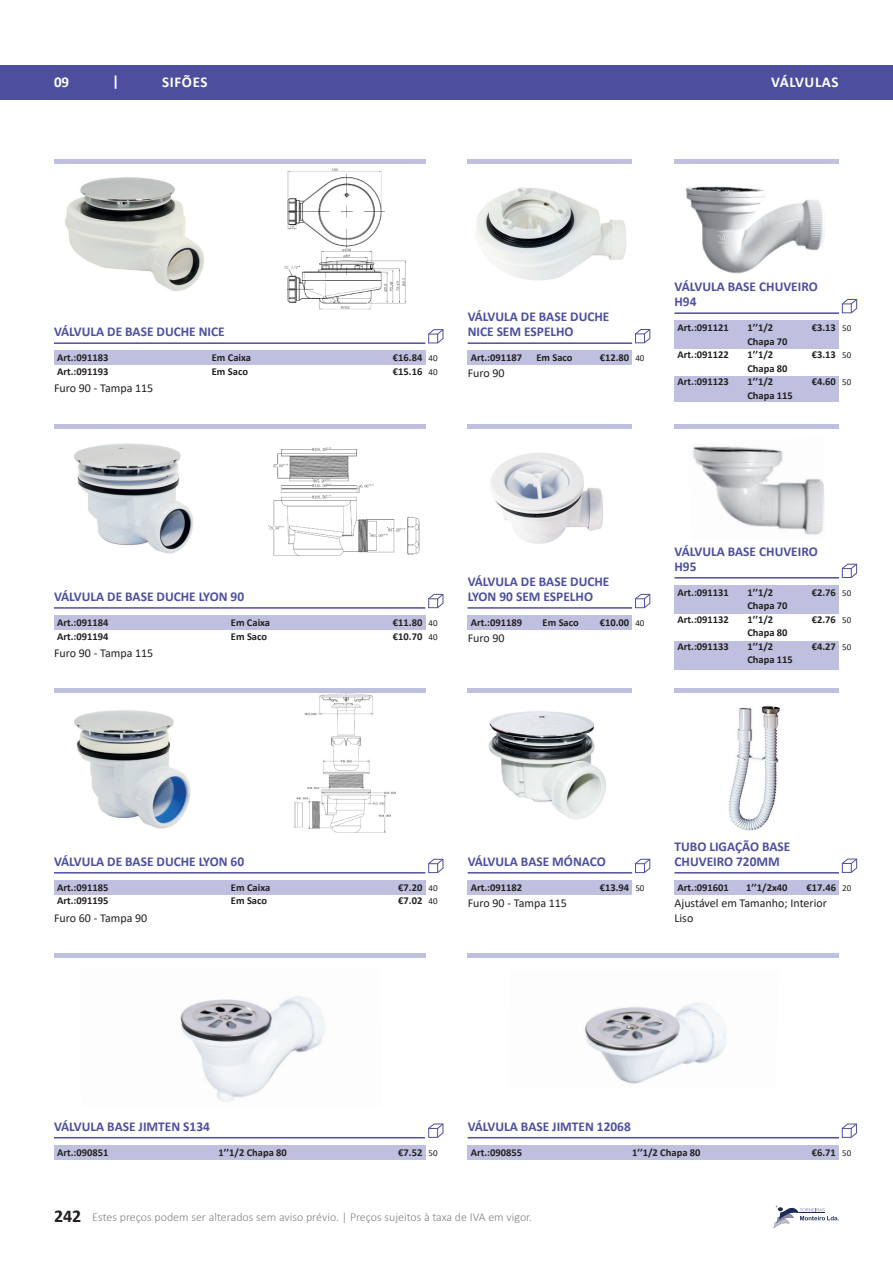
<style>
.page{position:relative;width:893px;height:1263px;background:#fff}
.page>*{position:absolute;margin:0;border:0;box-sizing:border-box;transform-origin:0 0}
.t1{font:700 15px "Calibri";letter-spacing:.04em;color:#fff}
.t2{font:700 13.5px/15px "Calibri";color:#4c509e}
.t3{font:12px/15px "Calibri";color:#231f20}
.t4{font:300 12px "Calibri";color:#808285}
.t5{font:700 10.5px/13.5px "Calibri";color:#231f20}
.t6{font:9px/13.5px "Calibri";color:#231f20}
.s1{font-weight:400;font-size:9px}
.s2{font-weight:700;font-size:18px;color:#231f20}
</style>
<div class="page">
<div style="left:0;top:65px;width:893px;height:34px;background:#4d4f9e"></div>
<svg style="left:773px;top:1205px;width:66px;height:23px"></svg>
<div style="left:54px;top:350px;width:371px;height:15px;background:#bfbfdf"></div>
<div style="left:54px;top:1145px;width:371px;height:15px;background:#bfbfdf"></div>
<div style="left:468px;top:350px;width:164px;height:15px;background:#bfbfdf"></div>
<hr style="left:54px;top:342px;width:371px;height:2px;background:#4c509e">
<hr style="left:468px;top:342px;width:164px;height:2px;background:#4c509e">
<img style="left:54px;top:163px;width:164px;height:128px">
<img style="left:468px;top:163px;width:164px;height:118px">
<img style="left:284px;top:168px;width:122px;height:142px">
<svg style="left:428px;top:329px;width:15px;height:14px"></svg>
<hr style="left:54px;top:159px;width:371px;height:4px;background:#bfbfdf">
<hr style="left:468px;top:159px;width:164px;height:4px;background:#bfbfdf">
<div style="left:54px;top:615px;width:371px;height:15px;background:#bfbfdf"></div>
<div style="left:54px;top:880px;width:371px;height:15px;background:#bfbfdf"></div>
<div style="left:468px;top:615px;width:164px;height:15px;background:#bfbfdf"></div>
<hr style="left:54px;top:607px;width:371px;height:2px;background:#4c509e">
<hr style="left:54px;top:872px;width:371px;height:1px;background:#4c509e">
<hr style="left:468px;top:607px;width:164px;height:2px;background:#4c509e">
<img style="left:54px;top:428px;width:164px;height:126px">
<img style="left:74px;top:710px;width:117px;height:119px">
<img style="left:468px;top:428px;width:164px;height:116px">
<img style="left:268px;top:447px;width:152px;height:109px">
<img style="left:294px;top:693px;width:102px;height:140px">
<svg style="left:428px;top:594px;width:15px;height:14px"></svg>
<svg style="left:428px;top:859px;width:15px;height:14px"></svg>
<svg style="left:635px;top:859px;width:15px;height:14px"></svg>
<div style="left:468px;top:880px;width:164px;height:15px;background:#bfbfdf"></div>
<hr style="left:468px;top:872px;width:164px;height:1px;background:#4c509e">
<img style="left:488px;top:711px;width:118px;height:108px">
<hr style="left:468px;top:424px;width:164px;height:4px;background:#bfbfdf">
<hr style="left:54px;top:424px;width:371px;height:4px;background:#bfbede">
<hr style="left:674px;top:159px;width:165px;height:4px;background:#bfbfdf">
<hr style="left:54px;top:954px;width:371px;height:4px;background:#bfbfdf">
<hr style="left:468px;top:954px;width:371px;height:4px;background:#bfbfdf">
<hr style="left:674px;top:424px;width:165px;height:4px;background:#bfbfdf">
<hr style="left:674px;top:689px;width:165px;height:4px;background:#bfbfdf">
<hr style="left:54px;top:689px;width:371px;height:4px;background:#bfbfdf">
<hr style="left:468px;top:689px;width:164px;height:4px;background:#bfbfdf">
<div style="left:468px;top:1145px;width:371px;height:15px;background:#bfbfdf"></div>
<div style="left:674px;top:321px;width:165px;height:28px;background:#bfbfdf"></div>
<div style="left:674px;top:376px;width:165px;height:26px;background:#bfbfdf"></div>
<svg style="left:428px;top:1124px;width:15px;height:13px"></svg>
<svg style="left:842px;top:1124px;width:15px;height:13px"></svg>
<svg style="left:842px;top:299px;width:15px;height:14px"></svg>
<hr style="left:54px;top:1137px;width:371px;height:1px;background:#4c509e">
<hr style="left:468px;top:1137px;width:371px;height:1px;background:#4c509e">
<hr style="left:674px;top:312px;width:165px;height:2px;background:#4c509e">
<img style="left:180px;top:995px;width:145px;height:107px">
<img style="left:585px;top:1002px;width:141px;height:82px">
<img style="left:685px;top:186px;width:140px;height:88px">
<div style="left:674px;top:585px;width:165px;height:28px;background:#bfbfdf"></div>
<div style="left:674px;top:641px;width:165px;height:28px;background:#bfbfdf"></div>
<svg style="left:842px;top:564px;width:15px;height:14px"></svg>
<hr style="left:674px;top:577px;width:165px;height:1px;background:#4c509e">
<img style="left:693px;top:446px;width:131px;height:89px">
<div style="left:674px;top:880px;width:165px;height:15px;background:#bfbfdf"></div>
<hr style="left:674px;top:872px;width:165px;height:1px;background:#4c509e">
<img style="left:729px;top:706px;width:51px;height:125px">
<svg style="left:635px;top:594px;width:15px;height:14px"></svg>
<svg style="left:635px;top:329px;width:15px;height:14px"></svg>
<svg style="left:842px;top:859px;width:15px;height:14px"></svg>
<p class="t1" style="left:54px;top:71px;width:17px">09</p>
<p class="t1" style="left:112px;top:71px;width:9px">|</p>
<p class="t1" style="left:162px;top:71px;width:47px">SIFÕES</p>
<p class="t1" style="left:771px;top:71px;width:69px">VÁLVULAS</p>
<p class="t2" style="left:54px;top:324px;width:172px">VÁLVULA DE BASE DUCHE NICE</p>
<p class="t2" style="left:468px;top:309px;width:143px">VÁLVULA DE BASE DUCHE<br>NICE SEM ESPELHO</p>
<p class="t5" style="left:212px;top:351px;width:41px">Em Caixa<br>Em Saco</p>
<p class="t5" style="left:536px;top:351px;width:38px">Em Saco</p>
<p class="t5" style="left:57px;top:351px;width:53px">Art.:091183<br>Art.:091193</p>
<p class="t5" style="left:393px;top:351px;width:31px">€16.84</p>
<p class="t5" style="left:471px;top:351px;width:53px">Art.:091187</p>
<p class="t6" style="left:429px;top:351px;width:11px">40<br>40</p>
<p class="t5" style="left:393px;top:364px;width:31px">€15.16</p>
<p class="t3" style="left:468px;top:366px;width:39px">Furo 90</p>
<p class="t3" style="left:54px;top:381px;width:101px">Furo 90 - Tampa 115</p>
<p class="t5" style="left:600px;top:351px;width:31px">€12.80</p>
<p class="t6" style="left:635px;top:351px;width:11px">40</p>
<p class="t2" style="left:674px;top:279px;width:145px">VÁLVULA BASE CHUVEIRO<br>H94</p>
<p class="t5" style="left:677px;top:321px;width:53px">Art.:091121</p>
<p class="t5" style="left:677px;top:348px;width:53px">Art.:091122</p>
<p class="t5" style="left:677px;top:375px;width:53px">Art.:091123</p>
<p class="t5" style="left:747px;top:321px;width:47px">1’’1/2<br>Chapa 70<br>1’’1/2<br>Chapa 80<br>1’’1/2<br>Chapa 115</p>
<p class="t5" style="left:812px;top:321px;width:26px">€3.13</p>
<p class="t5" style="left:812px;top:348px;width:26px">€3.13</p>
<p class="t5" style="left:812px;top:375px;width:26px">€4.60</p>
<p class="t6" style="left:842px;top:321px;width:11px">50</p>
<p class="t6" style="left:842px;top:348px;width:11px">50</p>
<p class="t6" style="left:842px;top:375px;width:11px">50</p>
<p class="t2" style="left:674px;top:544px;width:145px">VÁLVULA BASE CHUVEIRO<br>H95</p>
<p class="t2" style="left:54px;top:589px;width:192px">VÁLVULA DE BASE DUCHE LYON 90</p>
<p class="t5" style="left:57px;top:616px;width:53px">Art.:091184<br>Art.:091194</p>
<p class="t3" style="left:54px;top:645px;width:101px">Furo 90 - Tampa 115</p>
<p class="t5" style="left:231px;top:616px;width:41px">Em Caixa<br>Em Saco</p>
<p class="t2" style="left:468px;top:574px;width:143px">VÁLVULA DE BASE DUCHE<br>LYON 90 SEM ESPELHO</p>
<p class="t5" style="left:393px;top:616px;width:31px">€11.80</p>
<p class="t5" style="left:471px;top:616px;width:53px">Art.:091189</p>
<p class="t5" style="left:393px;top:629px;width:31px">€10.70</p>
<p class="t6" style="left:429px;top:616px;width:11px">40</p>
<p class="t5" style="left:543px;top:616px;width:38px">Em Saco</p>
<p class="t6" style="left:429px;top:630px;width:11px">40</p>
<p class="t3" style="left:468px;top:630px;width:39px">Furo 90</p>
<p class="t5" style="left:600px;top:616px;width:31px">€10.00</p>
<p class="t6" style="left:635px;top:616px;width:11px">40</p>
<p class="t5" style="left:677px;top:585px;width:53px">Art.:091131</p>
<p class="t5" style="left:677px;top:612px;width:53px">Art.:091132</p>
<p class="t5" style="left:677px;top:639px;width:53px">Art.:091133</p>
<p class="t5" style="left:747px;top:585px;width:47px">1’’1/2<br>Chapa 70<br>1’’1/2<br>Chapa 80<br>1’’1/2<br>Chapa 115</p>
<p class="t5" style="left:812px;top:585px;width:26px">€2.76</p>
<p class="t5" style="left:812px;top:612px;width:26px">€2.76</p>
<p class="t5" style="left:812px;top:639px;width:26px">€4.27</p>
<p class="t6" style="left:842px;top:586px;width:11px">50</p>
<p class="t6" style="left:842px;top:613px;width:11px">50</p>
<p class="t6" style="left:842px;top:640px;width:11px">50</p>
<p class="t2" style="left:54px;top:854px;width:192px">VÁLVULA DE BASE DUCHE LYON 60</p>
<p class="t2" style="left:468px;top:854px;width:140px">VÁLVULA BASE MÓNACO</p>
<p class="t2" style="left:674px;top:839px;width:117px">TUBO LIGAÇÃO BASE<br>CHUVEIRO 720MM</p>
<p class="t5" style="left:57px;top:880px;width:53px">Art.:091185<br>Art.:091195</p>
<p class="t3" style="left:54px;top:910px;width:95px">Furo 60 - Tampa 90</p>
<p class="t5" style="left:231px;top:880px;width:41px">Em Caixa<br>Em Saco</p>
<p class="t6" style="left:429px;top:881px;width:11px">40<br>40</p>
<p class="t5" style="left:471px;top:880px;width:53px">Art.:091182</p>
<p class="t5" style="left:600px;top:880px;width:46px">€13.94 <span class="s1">50</span></p>
<p class="t5" style="left:398px;top:880px;width:26px">€7.20 €7.02</p>
<p class="t3" style="left:468px;top:895px;width:101px">Furo 90 - Tampa 115</p>
<p class="t5" style="left:746px;top:880px;width:43px">1’’1/2x40</p>
<p class="t5" style="left:677px;top:880px;width:53px">Art.:091601</p>
<p class="t5" style="left:807px;top:880px;width:31px">€17.46</p>
<p class="t6" style="left:842px;top:881px;width:11px">20</p>
<p class="t3" style="left:674px;top:895px;width:154px">Ajustável em Tamanho; Interior<br>Liso</p>
<p class="t2" style="left:54px;top:1119px;width:157px">VÁLVULA BASE JIMTEN S134</p>
<p class="t2" style="left:468px;top:1119px;width:165px">VÁLVULA BASE JIMTEN 12068</p>
<p class="t5" style="left:218px;top:1145px;width:70px">1’’1/2 Chapa 80</p>
<p class="t5" style="left:632px;top:1145px;width:70px">1’’1/2 Chapa 80</p>
<p class="t5" style="left:398px;top:1145px;width:26px">€7.52</p>
<p class="t5" style="left:812px;top:1145px;width:26px">€6.71</p>
<p class="t5" style="left:57px;top:1145px;width:53px">Art.:090851</p>
<p class="t5" style="left:471px;top:1145px;width:53px">Art.:090855</p>
<p class="t6" style="left:429px;top:1146px;width:11px">50</p>
<p class="t6" style="left:842px;top:1146px;width:11px">50</p>
<p class="t4" style="left:54px;top:1209px;width:480px"><span class="s2">242</span> Estes preços podem ser alterados sem aviso prévio. | Preços sujeitos à taxa de IVA em vigor.</p>
</div>
